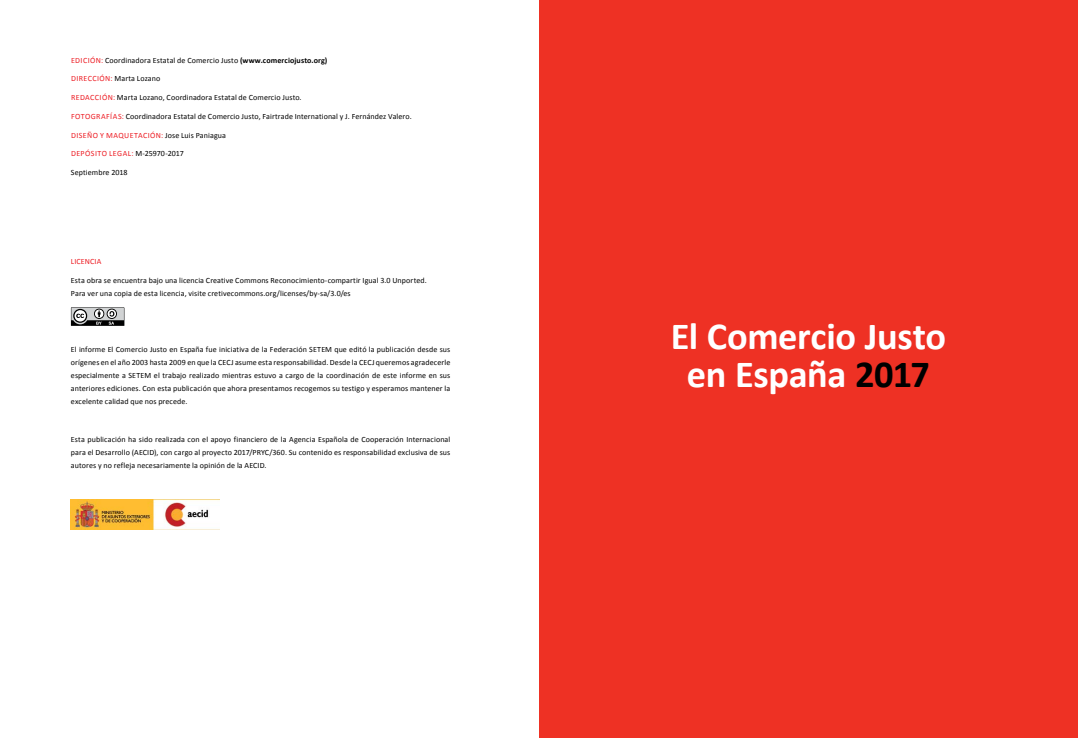
<style>
.page{position:relative;width:1078px;height:738px;background:#fff}
.page>*{position:absolute;margin:0;border:0;box-sizing:border-box;transform-origin:0 0}
.t1{font:700 38.4px/37.7px "Calibri";letter-spacing:-.01em;color:#fff;text-align:center}
.t2{font:8px/13px "Calibri";letter-spacing:.01em;color:#000;text-align:justify}
.t3{font:8px "Calibri";letter-spacing:.04em;color:#ed1d24}
.t4{font:8px "Calibri";letter-spacing:.045em;color:#000}
.t5{font:8px "Calibri";letter-spacing:.05em;color:#000}
.s1{color:#ed1d24}
.s2{font-weight:700}
.s3{color:#000}
</style>
<div class="page">
<div style="left:539px;top:0;width:538px;height:737px;background:#ee3124"></div>
<svg style="left:71px;top:307px;width:53px;height:18px"></svg>
<img style="left:71px;top:499px;width:148px;height:30px">
<p class="t4" style="left:71px;top:55px;width:258px"><span class="s1">Edición:</span> Coordinadora Estatal de Comercio Justo <span class="s2">(www.comerciojusto.org)</span></p>
<p class="t5" style="left:71px;top:74px;width:91px"><span class="s1">Dirección:</span> Marta Lozano</p>
<p class="t2" style="left:71px;top:91px;width:232px"><span class="s1">Re dacción:</span> Marta Lozano, Coordinadora Estatal de Comercio Justo.</p>
<p class="t2" style="left:71px;top:110px;width:342px"><span class="s1">Fotografías:</span> Coordinadora Estatal de Comercio Justo, Fairtrade I nternational y J. Fernández Valero.</p>
<p class="t3" style="left:71px;top:130px;width:156px">Diseño y maquetación: <span class="s3">Jose Luis Paniagua</span></p>
<p class="t3" style="left:71px;top:148px;width:114px">Depósito legal: <span class="s3">M-25970-2017</span></p>
<p class="t2" style="left:71px;top:166px;width:58px">Septiembre 2018</p>
<p class="t3" style="left:71px;top:256px;width:19px">LICENCIA</p>
<p class="t2" style="left:71px;top:274px;width:357px">Esta obra se encuentra bajo una licencia Creative Commons Reconocimiento-compartir Igual 3.0 U nported.<br>Para ver una copia de esta licencia, visite cretivecommons.org/licenses/by-sa/3.0/es</p>
<p class="t2" style="left:71px;top:343px;width:381px">El informe El Comercio Justo en España fue iniciativa de la Federación SETEM que editó la publicación desde sus orígenes en el año 2003 hasta 2009 en que la CECJ asume esta responsabilidad. Desde la CECJ queremos agradecerle especialmente a SETEM el trabajo realizado mientras estuvo a cargo de la coordinación de este informe en sus anteriores ediciones. Con esta publicación que ahora presentamos recogemos su testigo y esperamos mantener la excelente calidad que nos precede.</p>
<p class="t2" style="left:71px;top:432px;width:381px">Esta publicación ha sido realizada con el apoyo financiero de la Agencia Española de Cooperación I nternacional para el Desarrollo (AECID), con cargo al proyecto 2017/PRYC/360. Su contenido es responsabilidad exclusiva de sus autores y no refleja necesariamente la opinión de la AECID.</p>
<h1 class="t1" style="left:670px;top:317px;width:277px">El Comercio Justo en España <span class="s3">2017</span></h1>
</div>
